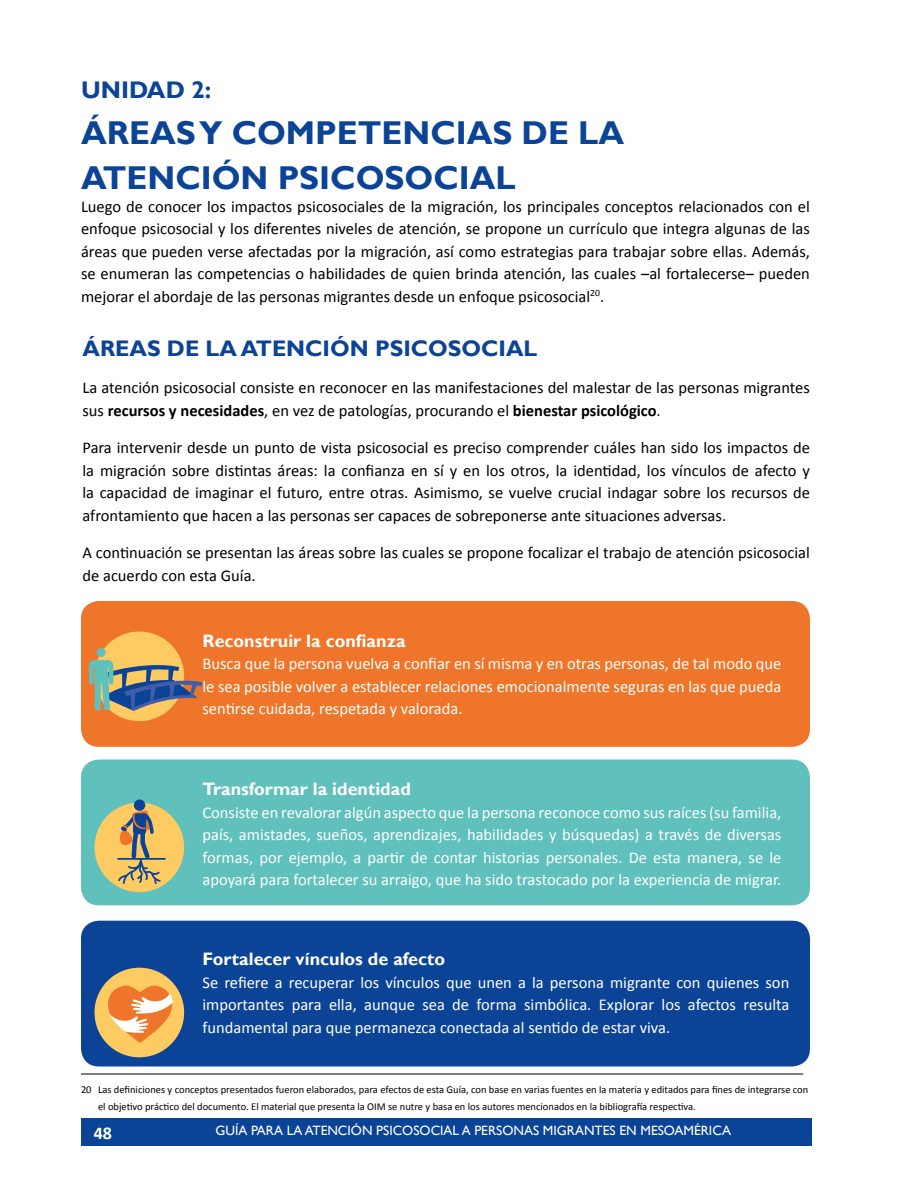
<style>
.page{position:relative;width:918px;height:1188px;background:#fff}
.page>*{position:absolute;margin:0;border:0;box-sizing:border-box;transform-origin:0 0}
.t1{font:700 33px "Gill Sans";color:#0b4396}
.t2{font:700 24px "Gill Sans";color:#0b4396}
.t3{font:700 22.5px "Gill Sans";color:#0b4396}
.t4{font:700 18px "Gill Sans";color:#fff}
.t5{font:700 18px "Calibri";color:#fff}
.t6{font:16.5px/22.5px "Calibri";color:#000;text-align:justify}
.t7{font:16.5px/22.5px "Calibri";color:#fff;text-align:justify}
.t8{font:13.5px "Gill Sans";color:#fff}
.t9{font:10.5px/16.5px "Calibri";color:#000}
.s1{font-weight:700}
</style>
<div class="page">
<div style="left:81px;top:1118px;width:731px;height:27px;background:#0b4396"></div>
<div style="left:81px;top:921px;width:729px;height:146px;background:#0b4396;border-radius:18px"></div>
<div style="left:81px;top:760px;width:729px;height:145px;background:#5fc0bc;border-radius:18px"></div>
<div style="left:81px;top:601px;width:729px;height:146px;background:#ee752a;border-radius:18px"></div>
<div style="left:94px;top:631px;width:90px;height:90px;background:#fdcb62;border-radius:50%"></div>
<div style="left:94px;top:802px;width:90px;height:90px;background:#fdcb62;border-radius:50%"></div>
<div style="left:94px;top:968px;width:90px;height:89px;background:#fdcb62;border-radius:50%"></div>
<svg style="left:105px;top:985px;width:70px;height:58px"></svg>
<svg style="left:89px;top:659px;width:114px;height:52px"></svg>
<div style="left:97px;top:648px;width:9px;height:9px;background:#5fc0bc;border-radius:50%"></div>
<div style="left:134px;top:799px;width:11px;height:12px;background:#0b4396;border-radius:50%"></div>
<svg style="left:117px;top:810px;width:49px;height:74px"></svg>
<hr style="left:81px;top:1074px;width:722px;height:1px;background:#000">
<h2 class="t2" style="left:81px;top:75px;width:132px">UNIDAD 2:</h2>
<h1 class="t1" style="left:81px;top:113px;width:229px">Áreas y compe</h1>
<h1 class="t1" style="left:358px;top:113px;width:47px">tencia</h1>
<h1 class="t1" style="left:493px;top:113px;width:125px">s de la</h1>
<h1 class="t1" style="left:81px;top:158px;width:67px">atenci</h1>
<h1 class="t1" style="left:212px;top:158px;width:243px">ón psicosocia</h1>
<h1 class="t1" style="left:496px;top:158px;width:22px">l</h1>
<p class="t6" style="left:81px;top:195px;width:730px">Luego de conocer los impactos psicosociales de la migración, los principales conceptos relacionados con el enfoque psicosocial y los diferentes niveles de atención, se propone un currículo que integra algunas de las áreas que pueden verse afectadas por la migración, así como estrategias para trabajar sobre ellas. Además, se enumeran las competencias o habilidades de quien brinda atención, las cuales –al fortalecerse– pueden mejorar el abordaje de las personas migrantes desde un enfoque psicosocial<sup>20</sup>.</p>
<h3 class="t3" style="left:82px;top:335px;width:205px">Áreas de la atenci</h3>
<h3 class="t3" style="left:330px;top:335px;width:166px">ón psicosocia</h3>
<h3 class="t3" style="left:524px;top:335px;width:15px">l</h3>
<p class="t6" style="left:82px;top:377px;width:729px">La atención psicosocial consiste en reconocer en las manifestaciones del malestar de las personas migrantes sus <span class="s1">recursos y necesidades</span>, en vez de patologías, procurando el <span class="s1">bienestar psicológico</span>.</p>
<p class="t6" style="left:83px;top:437px;width:729px">Para intervenir desde un punto de vista psicosocial es preciso comprender cuáles han sido los impactos de la migración sobre distintas áreas: la confianza en sí y en los otros, la identidad, los vínculos de afecto y la capacidad de imaginar el futuro, entre otras. Asimismo, se vuelve crucial indagar sobre los recursos de afrontamiento que hacen a las personas ser capaces de sobreponerse ante situaciones adversas.</p>
<p class="t6" style="left:83px;top:542px;width:729px">A continuación se presentan las áreas sobre las cuales se propone focalizar el trabajo de atención psicosocial de acuerdo con esta Guía.</p>
<p class="t4" style="left:202px;top:630px;width:205px">Reconstruir la confianza</p>
<p class="t7" style="left:202px;top:653px;width:580px">Busca que la persona vuelva a confiar en sí misma y en otras personas, de tal modo que le sea posible volver a establecer relaciones emocionalmente seguras en las que pueda sentirse cuidada, respetada y valorada.</p>
<p class="t4" style="left:202px;top:779px;width:210px">Transformar la identidad</p>
<p class="t7" style="left:202px;top:801px;width:580px">Consiste en revalorar algún aspecto que la persona reconoce como sus raíces (su familia, país, amistades, sueños, aprendizajes, habilidades y búsquedas) a través de diversas formas, por ejemplo, a partir de contar historias personales. De esta manera, se le apoyará para fortalecer su arraigo, que ha sido trastocado por la experiencia de migrar.</p>
<p class="t4" style="left:202px;top:948px;width:244px">Fortalecer vínculos de afecto</p>
<p class="t7" style="left:202px;top:971px;width:588px">Se refiere a recuperar los vínculos que unen a la persona migrante con quienes son importantes para ella, aunque sea de forma simbólica. Explorar los afectos resulta fundamental para que permanezca conectada al sentido de estar viva.</p>
<p class="t9" style="left:98px;top:1082px;width:712px;text-indent:-17px">20 Las definiciones y conceptos presentados fueron elaborados, para efectos de esta Guía, con base en varias fuentes en la materia y editados para fines de integrarse con el objetivo práctico del documento. El material que presenta la OIM se nutre y basa en los autores mencionados en la bibliografía respectiva.</p>
<p class="t5" style="left:94px;top:1121px;width:20px">48</p>
<p class="t8" style="left:215px;top:1122px;width:517px">GUÍA PARA LA ATENCIÓN PSICOSOCIAL A PERSONAS MIGRANTES EN MESOAMÉRICA</p>
</div>
